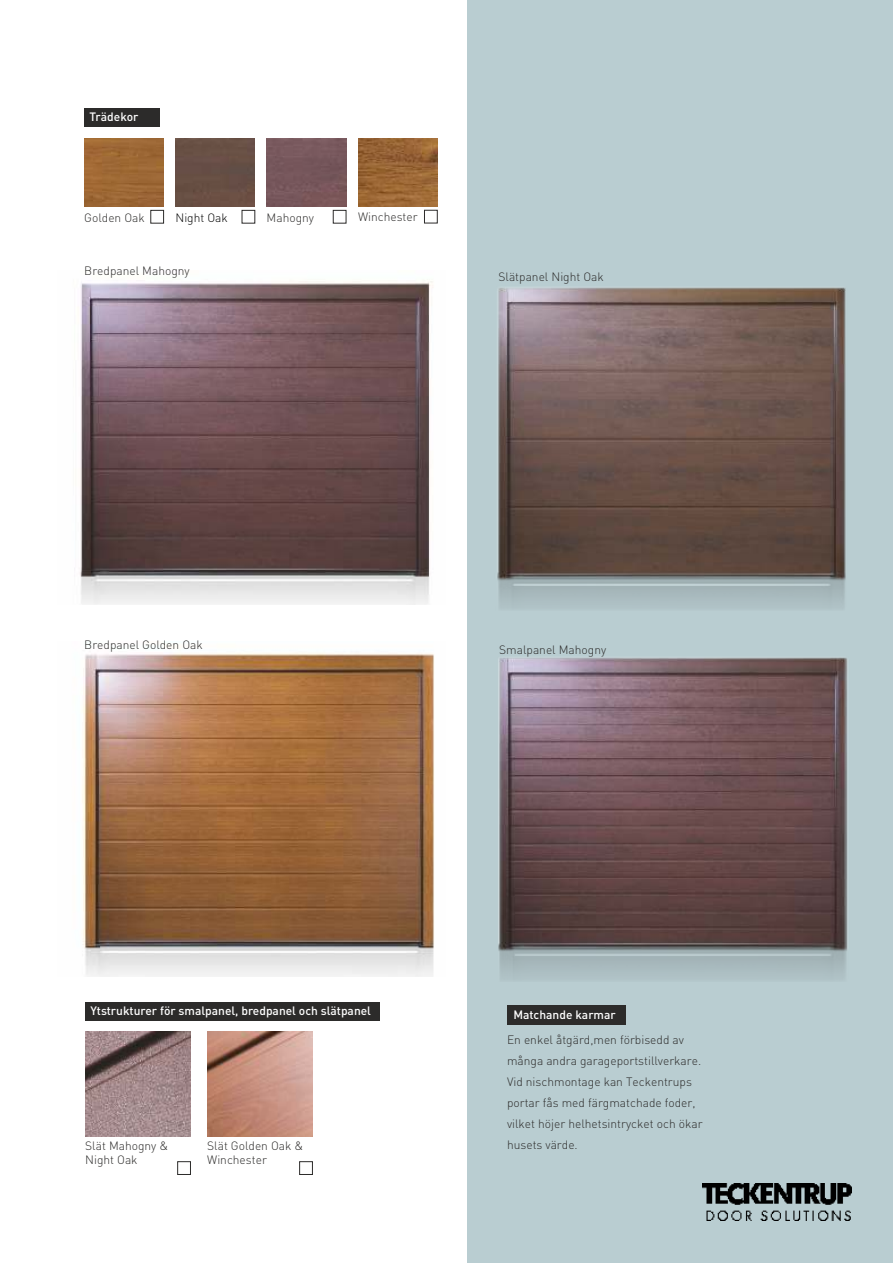
<style>
.page{position:relative;width:893px;height:1263px;background:#fff}
.page>*{position:absolute;margin:0;border:0;box-sizing:border-box;transform-origin:0 0}
.t1{font:300 12px/21px "DIN";color:#2c2b2a}
.t2{font:500 12px "DIN";color:#fefefe}
.t3{font:300 12px "DIN";color:#000}
</style>
<div class="page">
<img style="left:82px;top:653px;width:353px;height:323px">
<div style="left:468px;top:0;width:425px;height:1263px;background:#b9cdd1"></div>
<div style="left:85px;top:1002px;width:295px;height:18px;background:#2c2b2a"></div>
<img style="left:85px;top:1031px;width:106px;height:106px">
<img style="left:207px;top:1031px;width:106px;height:106px">
<div style="left:84px;top:108px;width:75px;height:19px;background:#2c2b2a"></div>
<img style="left:84px;top:139px;width:80px;height:67px">
<img style="left:358px;top:138px;width:80px;height:68px">
<div style="left:267px;top:138px;width:79px;height:68px;background:#77575c"></div>
<div style="left:175px;top:138px;width:80px;height:68px;background:#684f45"></div>
<div style="left:150px;top:210px;width:14px;height:13px;border:1px solid #2c2b2a"></div>
<div style="left:424px;top:210px;width:14px;height:13px;border:1px solid #2c2b2a"></div>
<div style="left:242px;top:210px;width:13px;height:13px;border:1px solid #2c2b2a"></div>
<div style="left:333px;top:210px;width:13px;height:13px;border:1px solid #2c2b2a"></div>
<img style="left:497px;top:287px;width:349px;height:321px">
<div style="left:177px;top:1161px;width:14px;height:14px;border:1px solid #2c2b2a"></div>
<div style="left:299px;top:1161px;width:14px;height:14px;border:1px solid #2c2b2a"></div>
<div style="left:507px;top:1005px;width:119px;height:19px;background:#2c2b2a"></div>
<img style="left:80px;top:281px;width:353px;height:324px">
<img style="left:498px;top:657px;width:349px;height:323px">
<img style="left:703px;top:1184px;width:148px;height:37px">
<p class="t2" style="left:89px;top:111px;width:51px">Trädekor</p>
<p class="t1" style="left:84px;top:208px;width:62px">Golden Oak</p>
<p class="t3" style="left:176px;top:212px;width:54px">Night Oak</p>
<p class="t1" style="left:267px;top:208px;width:49px">Mahogny</p>
<p class="t1" style="left:358px;top:207px;width:61px">Winchester</p>
<p class="t1" style="left:84px;top:260px;width:107px">Bredpanel Mahogny</p>
<p class="t1" style="left:499px;top:267px;width:107px">Slätpanel Night Oak</p>
<p class="t1" style="left:84px;top:634px;width:120px">Bredpanel Golden Oak</p>
<p class="t1" style="left:499px;top:639px;width:109px">Smalpanel Mahogny</p>
<p class="t2" style="left:90px;top:1005px;width:282px">Ytstrukturer för smalpanel, bredpanel och slätpanel</p>
<p class="t1" style="left:85px;top:1139px;width:85px;line-height:14.4px">Slät Mahogny &amp;<br>Night Oak</p>
<p class="t1" style="left:207px;top:1139px;width:98px;line-height:14.4px">Slät Golden Oak &amp;<br>Winchester</p>
<p class="t2" style="left:513px;top:1009px;width:104px">Matchande karmar</p>
<p class="t1" style="left:507px;top:1030px;width:197px">En enkel åtgärd,men förbisedd av många andra garageportstillverkare.<br>Vid nischmontage kan Teckentrups portar fås med färgmatchade foder, vilket höjer helhetsintrycket och ökar husets värde.</p>
</div>
